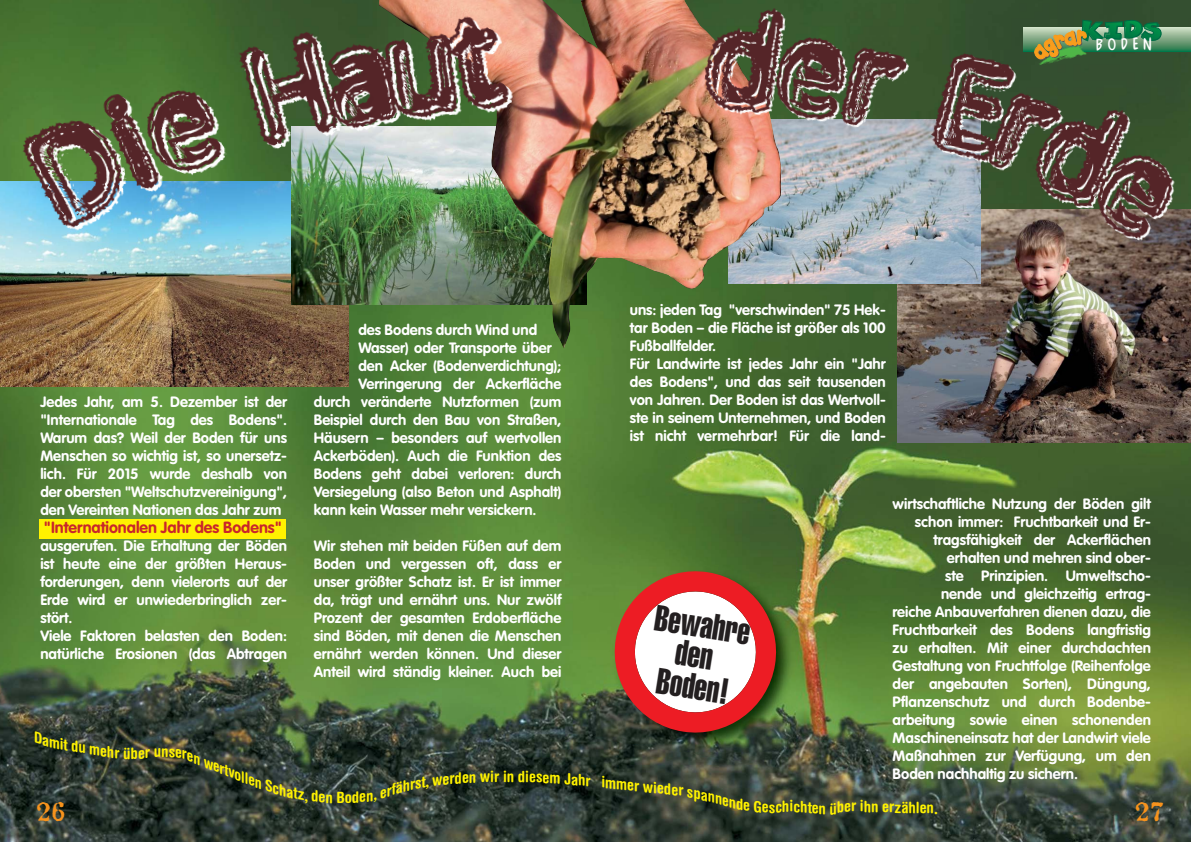
<style>
.page{position:relative;width:1191px;height:842px;background:#fff}
.page>*{position:absolute;margin:0;border:0;box-sizing:border-box;transform-origin:0 0}
.t1{font:36px/31px "Helvetica Extra Compressed";color:#231f20;text-align:center;scale:1.04 1}
.t2{font:25px "Attic";color:#f7931d}
.t3{font:700 16px "VAG Rounded";color:#c9252b}
.t4{font:700 condensed 15.5px "Helvetica Rounded";color:#fff200;scale:1.04 1}
.t5{font:700 condensed 15.4px "Helvetica Rounded";color:#fff200;scale:1.05 1}
.t6{font:14.9px "Comics Car Toon";letter-spacing:.345em;color:#fff}
.t7{font:700 14.8px/18px "VAG Rounded";color:#fff}
.t8{font:italic 700 condensed 14.4px "Helvetica Rounded";color:#fff200;scale:1.12 1}
</style>
<div class="page">
<img style="left:0;top:0;width:1191px;height:842px">
<svg style="left:1185px;top:27px;width:6px;height:25px"></svg>
<div style="left:40px;top:519px;width:246px;height:19px;background:#fff200"></div>
<img style="left:897px;top:210px;width:294px;height:232px">
<img style="left:0;top:181px;width:348px;height:206px">
<img style="left:781px;top:247px;width:199px;height:36px">
<img style="left:292px;top:243px;width:87px;height:61px">
<img style="left:379px;top:0;width:402px;height:349px">
<img style="left:676px;top:0;width:509px;height:247px">
<img style="left:16px;top:4px;width:520px;height:239px">
<img style="left:12px;top:1px;width:520px;height:239px">
<img style="left:595px;top:552px;width:216px;height:216px">
<svg style="left:609px;top:565px;width:173px;height:173px"></svg>
<svg style="left:35px;top:731px;width:165px;height:34px"></svg>
<svg style="left:235px;top:770px;width:97px;height:33px"></svg>
<svg style="left:345px;top:770px;width:154px;height:33px"></svg>
<svg style="left:508px;top:770px;width:83px;height:16px"></svg>
<svg style="left:672px;top:786px;width:178px;height:29px"></svg>
<svg style="left:860px;top:800px;width:17px;height:13px"></svg>
<svg style="left:909px;top:801px;width:24px;height:13px"></svg>
<p class="t6" style="left:1096px;top:36px;width:57px">BODEN</p>
<p class="t7" style="left:40px;top:394px;width:248px;text-align:justify">Jedes Jahr, am 5. Dezember ist der "Internationale Tag des Bodens".<br>Warum das? Weil der Boden für uns Menschen so wichtig ist, so unersetz&shy;lich. Für 2015 wurde deshalb von der obersten "Weltschutzvereinigung", den Vereinten Nationen das Jahr zum</p>
<p class="t3" style="left:44px;top:521px;width:239px">"Internationalen Jahr des Bodens"</p>
<p class="t7" style="left:40px;top:538px;width:248px">ausgerufen. Die Erhaltung der Böden ist heute eine der größten Heraus&shy;forderungen, denn vielerorts auf der<br>Erde wird er unwiederbringlich zer&shy;stört.<br>Viele Faktoren belasten den Boden: natürliche Erosionen (das Abtragen</p>
<h2 class="t2" style="left:36px;top:803px;width:31px">26</h2>
<p class="t8" style="left:208px;top:757px;width:31px;rotate:22deg">wertv</p>
<p class="t7" style="left:630px;top:302px;width:257px">uns: jeden Tag "verschwinden" 75 Hek&shy;tar Boden – die Fläche ist größer als 100<br>Fußballfelder.<br>Für Landwirte ist jedes Jahr ein "Jahr des Bodens", und das seit tausenden von Jahren. Der Boden ist das Wertvoll&shy;ste in seinem Unternehmen, und Boden ist nicht vermehrbar! Für die land-</p>
<p class="t7" style="left:358px;top:322px;width:180px">des Bodens durch Wind und</p>
<p class="t7" style="left:358px;top:340px;width:195px">Wasser) oder Transporte über</p>
<p class="t7" style="left:358px;top:358px;width:204px">den Acker (Bodenverdichtung);</p>
<p class="t7" style="left:358px;top:376px;width:204px">Verringerung der Ackerfläche</p>
<p class="t7" style="left:314px;top:394px;width:249px">durch veränderte Nutzformen (zum</p>
<p class="t7" style="left:314px;top:412px;width:249px">Beispiel durch den Bau von Straßen,</p>
<p class="t7" style="left:314px;top:430px;width:249px">Häusern – besonders auf wertvollen</p>
<p class="t7" style="left:314px;top:448px;width:249px">Ackerböden). Auch die Funktion des</p>
<p class="t7" style="left:314px;top:466px;width:249px">Bodens geht dabei verloren: durch</p>
<p class="t7" style="left:314px;top:484px;width:249px">Versiegelung (also Beton und Asphalt)</p>
<p class="t7" style="left:314px;top:502px;width:224px">kann kein Wasser mehr versickern.</p>
<p class="t7" style="left:314px;top:538px;width:249px;text-align:justify">Wir stehen mit beiden Füßen auf dem Boden und vergessen oft, dass er unser größter Schatz ist. Er ist immer da, trägt und ernährt uns. Nur zwölf Prozent der gesamten Erdoberfläche sind Böden, mit denen die Menschen ernährt werden können. Und dieser Anteil wird ständig kleiner. Auch bei</p>
<p class="t7" style="left:892px;top:496px;width:260px">wirtschaftliche Nutzung der Böden gilt</p>
<p class="t7" style="left:915px;top:514px;width:237px">schon immer: Fruchtbarkeit und Er-</p>
<p class="t7" style="left:933px;top:532px;width:219px">tragsfähigkeit der Ackerflächen</p>
<p class="t7" style="left:947px;top:550px;width:205px">erhalten und mehren sind ober-</p>
<p class="t7" style="left:945px;top:568px;width:207px">ste Prinzipien. Umweltscho-</p>
<p class="t7" style="left:941px;top:586px;width:211px">nende und gleichzeitig ertrag-</p>
<p class="t7" style="left:892px;top:604px;width:260px">reiche Anbauverfahren dienen dazu, die</p>
<p class="t7" style="left:892px;top:622px;width:260px">Fruchtbarkeit des Bodens langfristig</p>
<p class="t7" style="left:892px;top:640px;width:260px">zu erhalten. Mit einer durchdachten</p>
<p class="t7" style="left:892px;top:658px;width:260px">Gestaltung von Fruchtfolge (Reihenfolge</p>
<p class="t7" style="left:892px;top:676px;width:260px">der angebauten Sorten), Düngung,</p>
<p class="t7" style="left:892px;top:694px;width:260px">Pflanzenschutz und durch Bodenbe-</p>
<p class="t7" style="left:892px;top:712px;width:260px">arbeitung sowie einen schonenden</p>
<p class="t7" style="left:892px;top:730px;width:260px">Maschineneinsatz hat der Landwirt viele</p>
<p class="t7" style="left:892px;top:748px;width:260px">Maßnahmen zur Verfügung, um den</p>
<p class="t7" style="left:892px;top:766px;width:187px">Boden nachhaltig zu sichern.</p>
<h2 class="t2" style="left:1134px;top:803px;width:31px">27</h2>
<h1 class="t1" style="left:657px;top:604px;width:94px;rotate:9deg">Bewahre den<br>Boden!</h1>
<p class="t4" style="left:503px;top:770px;width:5px">i</p>
<p class="t5" style="left:602px;top:776px;width:68px;rotate:6deg">immer wied</p>
<p class="t4" style="left:336px;top:791px;width:10px">B</p>
<p class="t4" style="left:851px;top:800px;width:7px">r</p>
<p class="t4" style="left:882px;top:801px;width:27px;rotate:1deg">erzä</p>
<p class="t4" style="left:934px;top:802px;width:5px">.</p>
</div>
